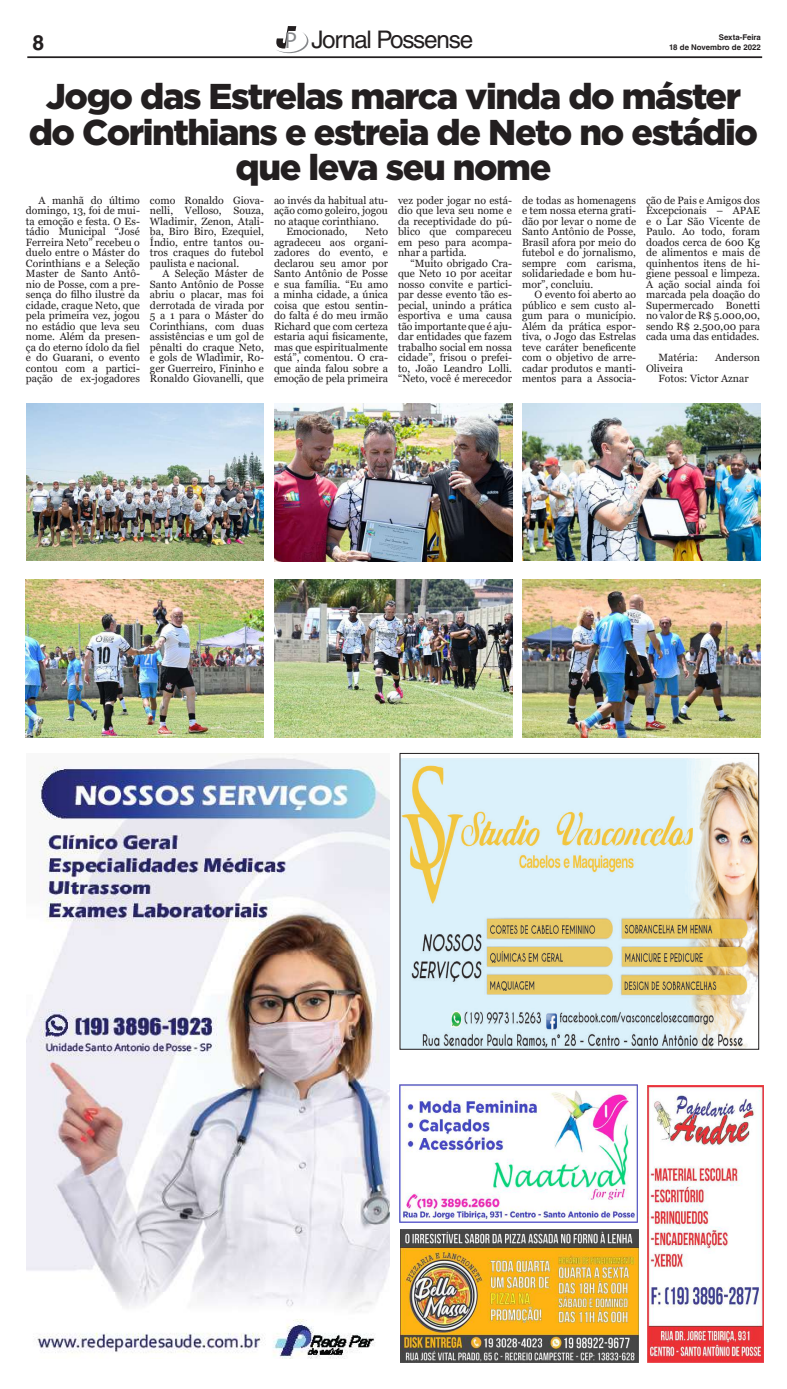
<style>
.page{position:relative;width:787px;height:1389px;background:#fff}
.page>*{position:absolute;margin:0;border:0;box-sizing:border-box;transform-origin:0 0}
.t1{font:900 35.88px/35.9px "Gotham";letter-spacing:-.04em;color:#231f20;text-align:center}
.t2{font:24.24px "Helvetica";letter-spacing:-.05em;color:#231f20}
.t3{font:700 21px "Helvetica LT Std";color:#231f20}
.t4{font:10.5px/10.5px "Georgia";color:#231f20;text-align:justify}
.t5{font:700 7.88px "Helvetica LT Std";color:#231f20}
.s1{font-family:"Myriad Pro";font-size:23.01px;color:#86888b}
</style>
<div class="page">
<hr style="left:27px;top:56px;width:734px;height:2px;background:#231f20">
<svg style="left:276px;top:26px;width:32px;height:27px"></svg>
<img style="left:26px;top:753px;width:363px;height:606px">
<img style="left:400px;top:1230px;width:238px;height:133px">
<img style="left:399px;top:1085px;width:238px;height:137px">
<img style="left:647px;top:1086px;width:116px;height:277px">
<img style="left:401px;top:759px;width:355px;height:289px">
<div style="left:399px;top:753px;width:359px;height:297px;border:1px solid #231f20"></div>
<img style="left:26px;top:403px;width:238px;height:158px">
<img style="left:274px;top:403px;width:238px;height:158px">
<img style="left:522px;top:403px;width:237px;height:158px">
<img style="left:26px;top:579px;width:238px;height:159px">
<img style="left:274px;top:579px;width:238px;height:159px">
<img style="left:522px;top:579px;width:237px;height:158px">
<h3 class="t3" style="left:32px;top:30px;width:13px">8</h3>
<h2 class="t2" style="left:285px;top:26px;width:190px"><span class="s1">P</span> Jornal Possense</h2>
<p class="t5" style="left:718px;top:33px;width:44px">Sexta-Feira</p>
<p class="t5" style="left:669px;top:42px;width:93px">18 de Novembro de 2022</p>
<h1 class="t1" style="left:29px;top:77px;width:730px">Jogo das Estrelas marca vinda do máster do Corinthians e estreia de Neto no estádio que leva seu nome</h1>
<p class="t4" style="left:26px;top:195px;width:115px;text-indent:12px">A manhã do último domingo, 13, foi de mui&shy;ta emoção e festa. O Es&shy;tádio Municipal “José Ferreira Neto” recebeu o duelo entre o Máster do Corinthians e a Seleção Master de Santo Antô&shy;nio de Posse, com a pre&shy;sença do filho ilustre da cidade, craque Neto, que pela primeira vez, jogou no estádio que leva seu nome. Além da presen&shy;ça do eterno ídolo da fiel e do Guarani, o evento contou com a partici&shy;pação de ex-jogadores</p>
<p class="t4" style="left:150px;top:195px;width:115px">como Ronaldo Giova&shy;nelli, Velloso, Souza, Wladimir, Zenon, Atali&shy;ba, Biro Biro, Ezequiel, Índio, entre tantos ou&shy;tros craques do futebol paulista e nacional.</p>
<p class="t4" style="left:150px;top:269px;width:115px;text-indent:12px">A Seleção Máster de Santo Antônio de Posse abriu o placar, mas foi derrotada de virada por 5 a 1 para o Máster do Corinthians, com duas assistências e um gol de pênalti do craque Neto, e gols de Wladimir, Ro&shy;ger Guerreiro, Fininho e Ronaldo Giovanelli, que</p>
<p class="t4" style="left:274px;top:195px;width:115px">ao invés da habitual atu-</p>
<p class="t4" style="left:274px;top:206px;width:115px">ação como goleiro, jogou</p>
<p class="t4" style="left:274px;top:216px;width:106px">no ataque corinthiano.</p>
<p class="t4" style="left:286px;top:227px;width:63px">Emocionado,</p>
<p class="t4" style="left:274px;top:227px;width:115px;text-indent:91px">Neto agradeceu aos organi&shy;zadores do evento, e declarou seu amor por Santo Antônio de Posse e sua família. “Eu amo a minha cidade, a única coisa que estou sentin&shy;do falta é do meu irmão Richard que com certeza estaria aqui fisicamente, mas que espiritualmente está”, comentou. O cra&shy;que ainda falou sobre a emoção de pela primeira</p>
<p class="t4" style="left:398px;top:195px;width:115px">vez poder jogar no está&shy;dio que leva seu nome e da receptividade do pú&shy;blico que compareceu em peso para acompa&shy;nhar a partida.</p>
<p class="t4" style="left:398px;top:258px;width:115px;text-indent:12px">“Muito obrigado Cra&shy;que Neto 10 por aceitar nosso convite e partici&shy;par desse evento tão es&shy;pecial, unindo a prática esportiva e uma causa tão importante que é aju&shy;dar entidades que fazem trabalho social em nossa cidade”, frisou o prefei&shy;to, João Leandro Lolli. “Neto, você é merecedor</p>
<p class="t4" style="left:522px;top:195px;width:115px">de todas as homenagens e tem nossa eterna grati&shy;dão por levar o nome de Santo Antônio de Posse, Brasil afora por meio do futebol e do jornalismo, sempre com carisma, solidariedade e bom hu&shy;mor”, concluiu.</p>
<p class="t4" style="left:522px;top:290px;width:115px;text-indent:12px">O evento foi aberto ao público e sem custo al&shy;gum para o município.<br>Além da prática espor&shy;tiva, o Jogo das Estrelas teve caráter beneficente com o objetivo de arre&shy;cadar produtos e manti&shy;mentos para a Associa-</p>
<p class="t4" style="left:646px;top:195px;width:115px">ção de Pais e Amigos dos Excepcionais – APAE e o Lar São Vicente de Paulo. Ao todo, foram doados cerca de 600 Kg de alimentos e mais de quinhentos itens de hi&shy;giene pessoal e limpeza.<br>A ação social ainda foi marcada pela doação do Supermercado Bonetti no valor de R$ 5.000,00, sendo R$ 2.500,00 para cada uma das entidades.</p>
<p class="t4" style="left:658px;top:353px;width:41px">Matéria:</p>
<p class="t4" style="left:714px;top:353px;width:47px">Anderson</p>
<p class="t4" style="left:658px;top:363px;width:92px;text-indent:-12px">Oliveira<br>Fotos: Victor Aznar</p>
</div>
